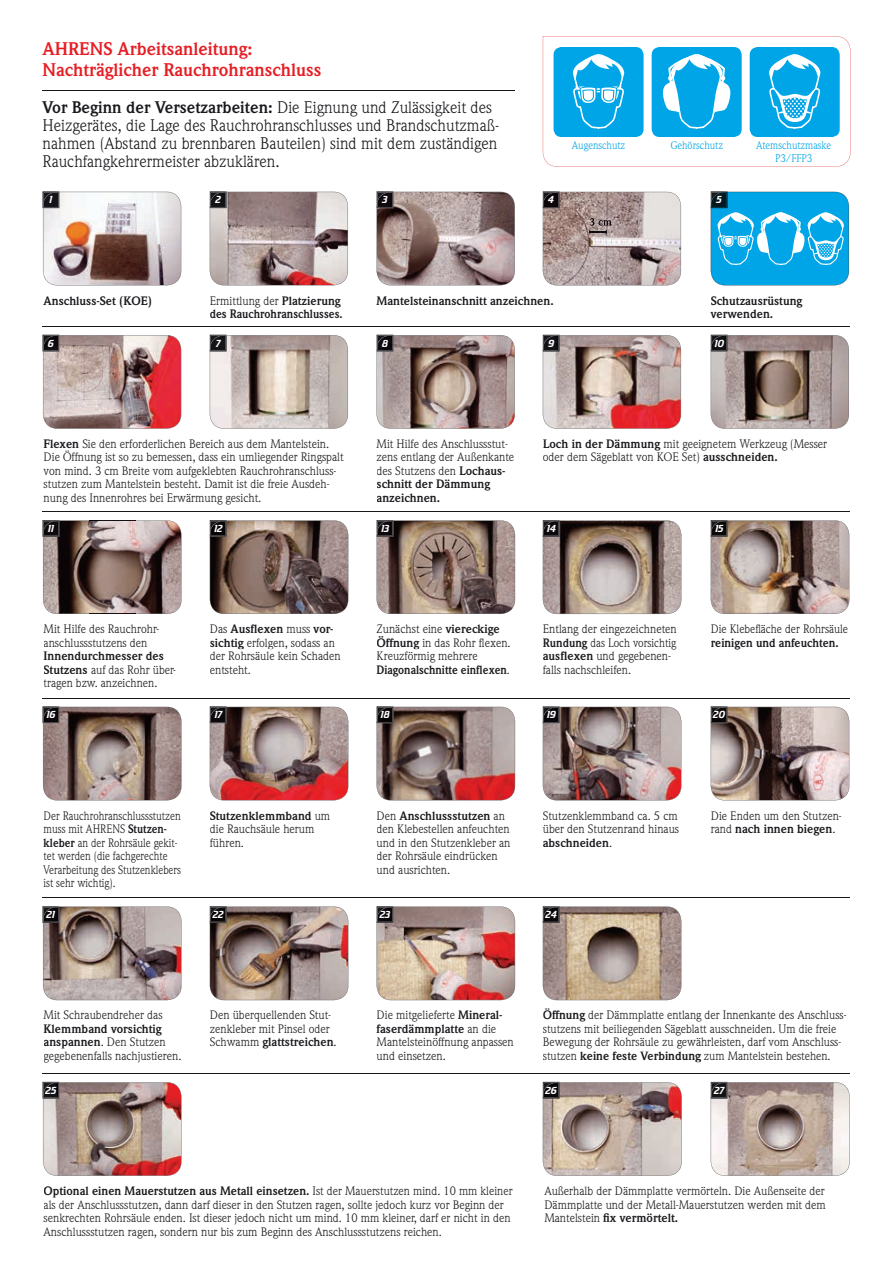
<style>
.page{position:relative;width:893px;height:1263px;background:#fff}
.page>*{position:absolute;margin:0;border:0;box-sizing:border-box;transform-origin:0 0}
.t1{font:700 18px/21px "Weidemann Std";color:#e61e24}
.t2{font:16.5px/18px "Weidemann Std";color:#19191d}
.t3{font:12px/13.5px "Weidemann Std";color:#19191d}
.t4{font:700 12px/13.5px "Weidemann Std";color:#19191d}
.t5{font:12px/13.5px "Weidemann Std";color:#19191d;scale:.92 1}
.t6{font:10.95px/12.5px "Weidemann Std";color:#00a5e7;text-align:center;scale:.96 1}
.t7{font:italic 10.65px "Crillee EFOP";letter-spacing:-.03em;color:#fff}
.s1{font-weight:700}
.s2{font-weight:400}
</style>
<div class="page">
<svg style="left:543px;top:36px;width:307px;height:131px"></svg>
<hr style="left:43px;top:90px;width:471px;height:1px;background:#19191d">
<hr style="left:43px;top:326px;width:807px;height:1px;background:#19191d">
<hr style="left:43px;top:511px;width:807px;height:1px;background:#19191d">
<hr style="left:43px;top:698px;width:807px;height:1px;background:#19191d">
<hr style="left:43px;top:898px;width:807px;height:1px;background:#19191d">
<hr style="left:43px;top:1073px;width:807px;height:1px;background:#19191d">
<svg style="left:210px;top:191px;width:138px;height:94px;background:#ad9a99"></svg>
<img style="left:210px;top:192px;width:16px;height:11px">
<svg style="left:210px;top:335px;width:138px;height:94px;background:#c1b5af"></svg>
<img style="left:210px;top:335px;width:16px;height:11px">
<svg style="left:210px;top:520px;width:138px;height:94px;background:#76625b"></svg>
<img style="left:210px;top:521px;width:16px;height:10px">
<img style="left:210px;top:706px;width:138px;height:94px">
<img style="left:210px;top:707px;width:16px;height:11px">
<img style="left:210px;top:906px;width:138px;height:94px">
<img style="left:210px;top:907px;width:16px;height:11px">
<svg style="left:711px;top:335px;width:138px;height:94px;background:#998984"></svg>
<img style="left:711px;top:335px;width:16px;height:11px">
<img style="left:711px;top:520px;width:138px;height:94px">
<img style="left:711px;top:521px;width:16px;height:10px">
<svg style="left:711px;top:706px;width:138px;height:94px;background:#988783"></svg>
<img style="left:711px;top:707px;width:16px;height:11px">
<svg style="left:43px;top:191px;width:138px;height:94px"></svg>
<img style="left:43px;top:335px;width:138px;height:94px">
<svg style="left:43px;top:520px;width:138px;height:94px;background:#816e6a"></svg>
<svg style="left:43px;top:706px;width:138px;height:94px;background:#8b7871"></svg>
<img style="left:43px;top:906px;width:138px;height:94px">
<img style="left:43px;top:1082px;width:138px;height:94px">
<svg style="left:377px;top:191px;width:138px;height:94px;background:#9c8987"></svg>
<img style="left:377px;top:192px;width:16px;height:11px">
<svg style="left:377px;top:335px;width:138px;height:94px;background:#9b8783"></svg>
<img style="left:377px;top:335px;width:16px;height:11px">
<svg style="left:377px;top:520px;width:138px;height:94px;background:#89746b"></svg>
<img style="left:377px;top:521px;width:16px;height:10px">
<svg style="left:377px;top:706px;width:138px;height:94px;background:#8d6a66"></svg>
<img style="left:377px;top:707px;width:16px;height:11px">
<img style="left:377px;top:906px;width:138px;height:94px">
<img style="left:377px;top:907px;width:16px;height:11px">
<svg style="left:543px;top:1082px;width:139px;height:94px;background:#b5a19a"></svg>
<img style="left:543px;top:1082px;width:16px;height:11px">
<img style="left:543px;top:335px;width:138px;height:94px">
<img style="left:543px;top:335px;width:16px;height:11px">
<svg style="left:543px;top:520px;width:138px;height:94px;background:#92827a"></svg>
<img style="left:543px;top:521px;width:16px;height:11px">
<img style="left:543px;top:706px;width:138px;height:94px">
<img style="left:543px;top:707px;width:16px;height:11px">
<svg style="left:543px;top:906px;width:138px;height:94px;background:#ab9787"></svg>
<img style="left:543px;top:907px;width:16px;height:11px">
<svg style="left:711px;top:1082px;width:139px;height:94px;background:#bbaca4"></svg>
<img style="left:711px;top:1082px;width:16px;height:11px">
<svg style="left:543px;top:191px;width:138px;height:94px;background:#b3a2a1"></svg>
<img style="left:590px;top:218px;width:22px;height:8px">
<svg style="left:711px;top:191px;width:138px;height:94px;background:#25aee5"></svg>
<h1 class="t1" style="left:43px;top:39px;width:281px">AHRENS Arbeitsanleitung:<br>Nachträglicher Rauchrohranschluss</h1>
<p class="t2" style="left:43px;top:98px;width:458px"><span class="s1">Vor Beginn der Versetzarbeiten:</span> Die Eignung und Zulässigkeit des Heizgerätes, die Lage des Rauchrohranschlusses und Brandschutzmaß&shy;nahmen (Abstand zu brennbaren Bauteilen) sind mit dem zuständigen Rauchfangkehrermeister abzuklären.</p>
<p class="t6" style="left:572px;top:139px;width:57px">Augenschutz</p>
<p class="t6" style="left:670px;top:139px;width:56px">Gehörschutz</p>
<p class="t6" style="left:756px;top:139px;width:80px">Atemschutzmaske<br>P3/FFP3</p>
<p class="t7" style="left:49px;top:194px;width:5px">1</p>
<p class="t7" style="left:215px;top:194px;width:7px">2</p>
<p class="t7" style="left:382px;top:194px;width:7px">3</p>
<p class="t7" style="left:548px;top:194px;width:7px">4</p>
<p class="t7" style="left:716px;top:194px;width:7px">5</p>
<p class="t4" style="left:44px;top:294px;width:110px">Anschluss-Set (KOE)</p>
<p class="t7" style="left:48px;top:337px;width:8px">6</p>
<p class="t4" style="left:210px;top:294px;width:134px"><span class="s2">Ermittlung der</span> Platzierung des Rauchrohranschlusses.</p>
<p class="t4" style="left:711px;top:294px;width:93px">Schutzausrüstung verwenden.</p>
<p class="t4" style="left:377px;top:294px;width:179px">Mantelsteinanschnitt anzeichnen.</p>
<p class="t7" style="left:216px;top:337px;width:6px">7</p>
<p class="t7" style="left:382px;top:337px;width:7px">8</p>
<p class="t7" style="left:548px;top:337px;width:8px">9</p>
<p class="t7" style="left:714px;top:337px;width:11px">10</p>
<p class="t3" style="left:44px;top:437px;width:301px"><span class="s1">Flexen</span> Sie den erforderlichen Bereich aus dem Mantelstein.<br>Die Öffnung ist so zu bemessen, dass ein umliegender Ringspalt von mind. 3 cm Breite vom aufgeklebten Rauchrohranschluss&shy;stutzen zum Mantelstein besteht. Damit ist die freie Ausdeh&shy;nung des Innenrohres bei Erwärmung gesicht.</p>
<p class="t3" style="left:377px;top:437px;width:139px">Mit Hilfe des Anschlussstut&shy;zens entlang der Außenkante des Stutzens den <span class="s1">Lochaus&shy;schnitt der Dämmung anzeichnen.</span></p>
<p class="t3" style="left:543px;top:437px;width:286px"><span class="s1">Loch in der Dämmung</span> mit geeignetem Werkzeug (Messer oder dem Sägeblatt von KOE Set) <span class="s1">ausschneiden.</span></p>
<p class="t7" style="left:47px;top:522px;width:9px">11</p>
<p class="t7" style="left:214px;top:522px;width:10px">12</p>
<p class="t7" style="left:381px;top:522px;width:10px">13</p>
<p class="t7" style="left:547px;top:523px;width:11px">14</p>
<p class="t7" style="left:715px;top:522px;width:10px">15</p>
<p class="t3" style="left:44px;top:622px;width:117px">Mit Hilfe des Rauchrohr&shy;anschlussstutzens den</p>
<p class="t3" style="left:44px;top:649px;width:134px"><span class="s1">Innendurchmesser des<br>Stutzens</span> auf das Rohr über&shy;tragen bzw. anzeichnen.</p>
<p class="t7" style="left:46px;top:709px;width:11px">16</p>
<p class="t3" style="left:210px;top:622px;width:132px">Das <span class="s1">Ausflexen</span> muss <span class="s1">vor&shy;sichtig</span> erfolgen, sodass an der Rohrsäule kein Schaden entsteht.</p>
<p class="t7" style="left:214px;top:709px;width:10px">17</p>
<p class="t3" style="left:377px;top:622px;width:136px">Zunächst eine <span class="s1">viereckige<br>Öffnung</span> in das Rohr flexen.<br>Kreuzförmig mehrere<br><span class="s1">Diagonalschnitte einflexen</span>.</p>
<p class="t7" style="left:380px;top:709px;width:11px">18</p>
<p class="t3" style="left:543px;top:622px;width:136px">Entlang der eingezeichneten<br><span class="s1">Rundung</span> das Loch vorsichtig <span class="s1">ausflexen</span> und gegebenen&shy;falls nachschleifen.</p>
<p class="t7" style="left:546px;top:709px;width:11px">19</p>
<p class="t3" style="left:711px;top:622px;width:139px">Die Klebefläche der Rohrsäule</p>
<p class="t4" style="left:711px;top:636px;width:130px">reinigen und anfeuchten.</p>
<p class="t7" style="left:713px;top:709px;width:13px">20</p>
<p class="t5" style="left:44px;top:808px;width:151px">Der Rauchrohranschlussstutzen muss mit AHRENS <span class="s1">Stutzen&shy;kleber</span> an der Rohrsäule gekit&shy;tet werden (die fachgerechte<br>Verarbeitung des Stutzenklebers ist sehr wichtig).</p>
<p class="t3" style="left:210px;top:808px;width:122px"><span class="s1">Stutzenklemmband</span> um die Rauchsäule herum führen.</p>
<p class="t3" style="left:377px;top:808px;width:135px">Den <span class="s1">Anschlussstutzen</span> an den Klebestellen anfeuchten und in den Stutzenkleber an der Rohrsäule eindrücken und ausrichten.</p>
<p class="t3" style="left:543px;top:808px;width:138px;text-align:justify">Stutzenklemmband ca. 5 cm über den Stutzenrand hinaus <span class="s1">abschneiden</span>.</p>
<p class="t3" style="left:711px;top:808px;width:133px">Die Enden um den Stutzen&shy;rand <span class="s1">nach innen biegen</span>.</p>
<p class="t7" style="left:47px;top:909px;width:10px">21</p>
<p class="t7" style="left:213px;top:909px;width:12px">22</p>
<p class="t7" style="left:380px;top:909px;width:12px">23</p>
<p class="t7" style="left:546px;top:909px;width:13px">24</p>
<p class="t3" style="left:44px;top:1008px;width:120px">Mit Schraubendreher das</p>
<p class="t3" style="left:44px;top:1022px;width:139px"><span class="s1">Klemmband vorsichtig anspannen</span>. Den Stutzen gegebenenfalls nachjustieren.</p>
<p class="t3" style="left:210px;top:1008px;width:128px">Den überquellenden Stut&shy;zenkleber mit Pinsel oder<br>Schwamm <span class="s1">glattstreichen</span>.</p>
<p class="t3" style="left:377px;top:1008px;width:139px">Die mitgelieferte <span class="s1">Mineral&shy;faserdämmplatte</span> an die<br>Mantelsteinöffnung anpassen und einsetzen.</p>
<p class="t3" style="left:543px;top:1008px;width:305px"><span class="s1">Öffnung</span> der Dämmplatte entlang der Innenkante des Anschluss&shy;stutzens mit beiliegenden Sägeblatt ausschneiden. Um die freie Bewegung der Rohrsäule zu gewährleisten, darf vom Anschluss&shy;stutzen <span class="s1">keine feste Verbindung</span> zum Mantelstein bestehen.</p>
<p class="t7" style="left:46px;top:1084px;width:12px">25</p>
<p class="t7" style="left:545px;top:1084px;width:13px">26</p>
<p class="t7" style="left:714px;top:1084px;width:11px">27</p>
<p class="t3" style="left:44px;top:1184px;width:471px"><span class="s1">Optional einen Mauerstutzen aus Metall einsetzen.</span> Ist der Mauerstutzen mind. 10 mm kleiner als der Anschlussstutzen, dann darf dieser in den Stutzen ragen, sollte jedoch kurz vor Beginn der senkrechten Rohrsäule enden. Ist dieser jedoch nicht um mind. 10 mm kleiner, darf er nicht in den Anschlussstutzen ragen, sondern nur bis zum Beginn des Anschlussstutzens reichen.</p>
<p class="t3" style="left:544px;top:1184px;width:283px;text-align:justify">Außerhalb der Dämmplatte vermörteln. Die Außenseite der Dämmplatte und der Metall-Mauerstutzen werden mit dem Mantelstein <span class="s1">fix vermörtelt.</span></p>
</div>
